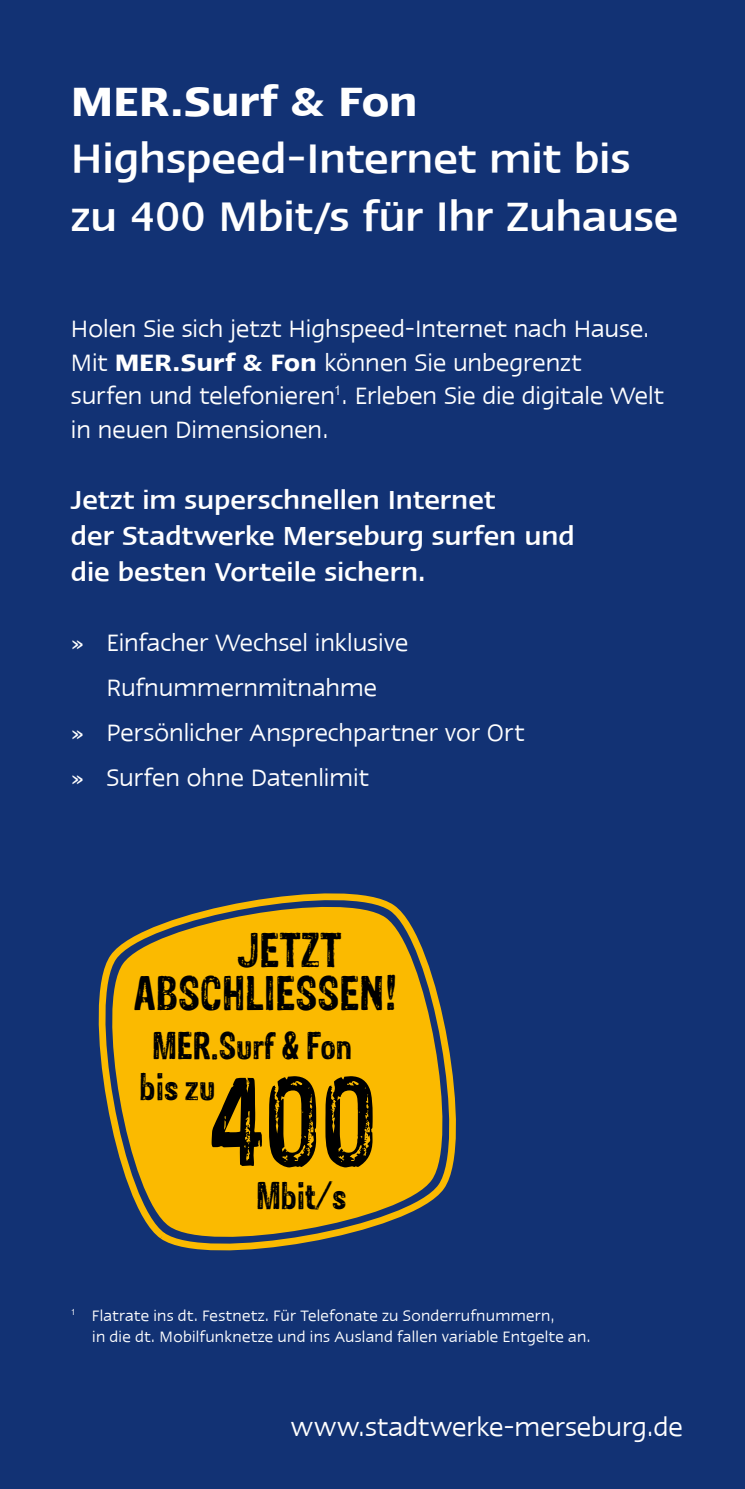
<style>
.page{position:relative;width:745px;height:1489px;background:#fff}
.page>*{position:absolute;margin:0;border:0;box-sizing:border-box;transform-origin:0 0}
.t1{font:102.5px "Sans Culottes";color:#000}
.t2{font:500 47.5px/57px "Linotype Ergo";letter-spacing:-.005em;color:#fff}
.t3{font:600 47.5px "Linotype Ergo";letter-spacing:-.01em;color:#fff}
.t4{font:39.75px/42.2px "Sans Culottes";color:#000}
.t5{font:31.75px "Sans Culottes";color:#000}
.t6{font:500 30px/36px "Linotype Ergo";color:#fff}
.t7{font:30px "Linotype Ergo";color:#fff}
.t8{font:27.5px/33.5px "Linotype Ergo";color:#fff}
.t9{font:17.5px/21px "Linotype Ergo";letter-spacing:.015em;color:#fff}
.s1{font-weight:600}
</style>
<div class="page">
<div style="left:0;top:0;width:744px;height:1488px;background:#123274"></div>
<svg style="left:98px;top:893px;width:358px;height:358px"></svg>
<h2 class="t3" style="left:71px;top:77px;width:348px">MER.Surf &amp; Fon</h2>
<h2 class="t2" style="left:71px;top:130px;width:608px">Highspeed-Internet mit bis zu 400 Mbit/s für Ihr Zuhause</h2>
<p class="t8" style="left:71px;top:312px;width:594px">Holen Sie sich jetzt Highspeed-Internet nach Hause.<br>Mit <span class="s1">MER.Surf &amp; Fon</span> können Sie unbegrenzt<br>surfen und telefonieren<sup>1</sup>. Erleben Sie die digitale Welt in neuen Dimensionen.</p>
<p class="t6" style="left:71px;top:481px;width:505px">Jetzt im superschnellen Internet<br>der Stadtwerke Merseburg surfen und die besten Vorteile sichern.</p>
<p class="t8" style="left:71px;top:625px;width:338px">» Einfacher Wechsel inklusive</p>
<p class="t8" style="left:106px;top:670px;width:272px">Rufnummernmitnahme</p>
<p class="t8" style="left:71px;top:715px;width:455px">» Persönlicher Ansprechpartner vor Ort</p>
<p class="t8" style="left:71px;top:760px;width:299px">» Surfen ohne Datenlimit</p>
<h3 class="t4" style="left:134px;top:928px;width:265px;text-indent:104px">JETZT<br>ABSCHLIESSEN!</h3>
<p class="t5" style="left:152px;top:1022px;width:201px">MER.Surf &amp; Fon</p>
<p class="t5" style="left:139px;top:1063px;width:77px">bis zu</p>
<h1 class="t1" style="left:210px;top:1046px;width:168px">400</h1>
<p class="t5" style="left:256px;top:1171px;width:92px">Mbit/s</p>
<p class="t9" style="left:92px;top:1304px;width:499px;text-indent:-21px"><sup>1</sup> Flatrate ins dt. Festnetz. Für Telefonate zu Sonderrufnummern,<br>in die dt. Mobilfunknetze und ins Ausland fallen variable Entgelte an.</p>
<p class="t7" style="left:291px;top:1409px;width:393px">www.stadtwerke-merseburg.de</p>
</div>
